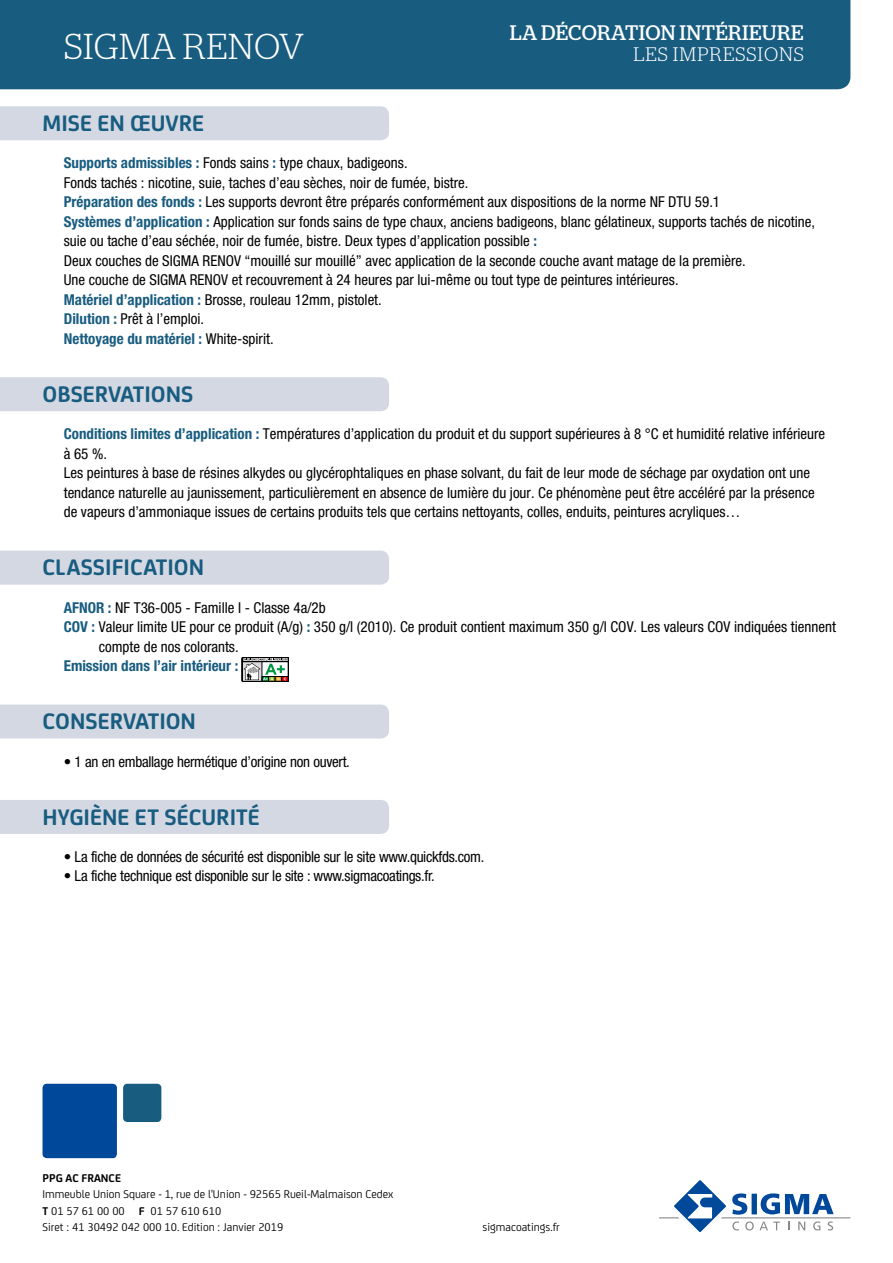
<style>
.page{position:relative;width:893px;height:1263px;background:#fff}
.page>*{position:absolute;margin:0;border:0;box-sizing:border-box;transform-origin:0 0}
.t1{font:300 36px "Stag";letter-spacing:.015em;color:#fff}
.t2{font:700 24px "FS Joey";color:#185c80}
.t3{font:21px "Stag";letter-spacing:.02em;color:#fff}
.t4{font:300 19.5px "Stag";letter-spacing:.055em;color:#fff}
.t5{font:condensed 15px/19.5px "Helvetica Neue LT Std";color:#000}
.t6{font:condensed 15px "Helvetica Neue";letter-spacing:-.02em;color:#000}
.t7{font:700 condensed 15px "Helvetica Neue LT Std";color:#185c80}
.t8{font:12px/16.5px "FS Joey";color:#000}
.t9{font:700 12px "FS Joey";color:#000}
.s1{font-weight:700;color:#185c80}
.s2{font-weight:700}
</style>
<div class="page">
<div style="left:0;top:0;width:850px;height:89px;background:#185c80"></div>
<svg style="left:659px;top:1180px;width:191px;height:52px"></svg>
<div style="left:43px;top:1084px;width:74px;height:74px;background:#00489a;border-radius:4px"></div>
<div style="left:123px;top:1084px;width:38px;height:38px;background:#185c80;border-radius:4px"></div>
<div style="left:0;top:106px;width:389px;height:34px;background:#d3d8e3"></div>
<div style="left:0;top:377px;width:389px;height:34px;background:#d3d8e3"></div>
<div style="left:0;top:551px;width:389px;height:34px;background:#d3d8e3"></div>
<svg style="left:242px;top:657px;width:46px;height:25px"></svg>
<div style="left:0;top:704px;width:389px;height:34px;background:#d3d8e3"></div>
<div style="left:0;top:800px;width:389px;height:34px;background:#d3d8e3"></div>
<h1 class="t1" style="left:64px;top:26px;width:242px">SIGMA RENOV</h1>
<h3 class="t3" style="left:510px;top:21px;width:295px">LA DÉCORATION INTÉRIEURE</h3>
<h3 class="t4" style="left:633px;top:44px;width:172px">LES IMPRESSIONS</h3>
<h2 class="t2" style="left:43px;top:105px;width:163px">MISE EN ŒUVRE</h2>
<p class="t5" style="left:64px;top:153px;width:753px"><span class="s1">Supports admissibles :</span> Fonds sains <span class="s1">:</span> type chaux, badigeons.<br>Fonds tachés : nicotine, suie, taches d’eau sèches, noir de fumée, bistre.<br><span class="s1">Préparation des fonds :</span> Les supports devront être préparés conformément aux dispositions de la norme NF DTU 59.1<br><span class="s1">Systèmes d’application :</span> Application sur fonds sains de type chaux, anciens badigeons, blanc gélatineux, supports tachés de nicotine, suie ou tache d’eau séchée, noir de fumée, bistre. Deux types d’application possible <span class="s1">:<br></span>Deux couches de SIGMA RENOV “mouillé sur mouillé” avec application de la seconde couche avant matage de la première.<br>Une couche de SIGMA RENOV et recouvrement à 24 heures par lui-même ou tout type de peintures intérieures.<br><span class="s1">Matériel d’application :</span> Brosse, rouleau 12mm, pistolet.<br><span class="s1">Dilution :</span> Prêt à l’emploi.<br><span class="s1">Nettoyage du matériel :</span> White-spirit.</p>
<h2 class="t2" style="left:43px;top:376px;width:152px">OBSERVATIONS</h2>
<p class="t5" style="left:64px;top:424px;width:763px"><span class="s1">Conditions limites d’application :</span> Températures d’application du produit et du support supérieures à 8 °C et humidité relative inférieure à 65 %.<br>Les peintures à base de résines alkydes ou glycérophtaliques en phase solvant, du fait de leur mode de séchage par oxydation ont une tendance naturelle au jaunissement, particulièrement en absence de lumière du jour. Ce phénomène peut être accéléré par la présence de vapeurs d’ammoniaque issues de certains produits tels que certains nettoyants, colles, enduits, peintures acryliques…</p>
<h2 class="t2" style="left:43px;top:549px;width:163px">CLASSIFICATION</h2>
<p class="t5" style="left:64px;top:597px;width:263px"><span class="s1">AFNOR :</span> NF T36-005 - Famille I - Classe 4a/2b</p>
<p class="t5" style="left:64px;top:617px;width:774px"><span class="s1">COV :</span> Valeur limite UE pour ce produit (A/g) <span class="s1">:</span> 350 g/l (2010). Ce produit contient maximum 350 g/l COV. Les valeurs COV indiquées tiennent</p>
<p class="t5" style="left:99px;top:636px;width:141px">compte de nos colorants.</p>
<p class="t7" style="left:64px;top:657px;width:176px">Emission dans l’air intérieur :</p>
<h2 class="t2" style="left:43px;top:703px;width:155px">CONSERVATION</h2>
<p class="t6" style="left:64px;top:752px;width:288px">• 1 an en emballage hermétique d’origine non ouvert.</p>
<h2 class="t2" style="left:43px;top:799px;width:219px">HYGIÈNE ET SÉCURITÉ</h2>
<p class="t6" style="left:64px;top:848px;width:422px">• La fiche de données de sécurité est disponible sur le site www.quickfds.com.</p>
<p class="t6" style="left:64px;top:867px;width:372px">• La fiche technique est disponible sur le site : www.sigmacoatings.fr.</p>
<p class="t9" style="left:43px;top:1168px;width:80px">PPG AC FRANCE</p>
<p class="t8" style="left:43px;top:1185px;width:352px">Immeuble Union Square - 1, rue de l'Union - 92565 Rueil-Malmaison Cedex<br><span class="s2">T</span> 01 57 61 00 00 <span class="s2">F</span> 01 57 610 610<br>Siret : 41 30492 042 000 10. Edition : Janvier 2019</p>
<p class="t8" style="left:483px;top:1218px;width:79px">sigmacoatings.fr</p>
</div>
